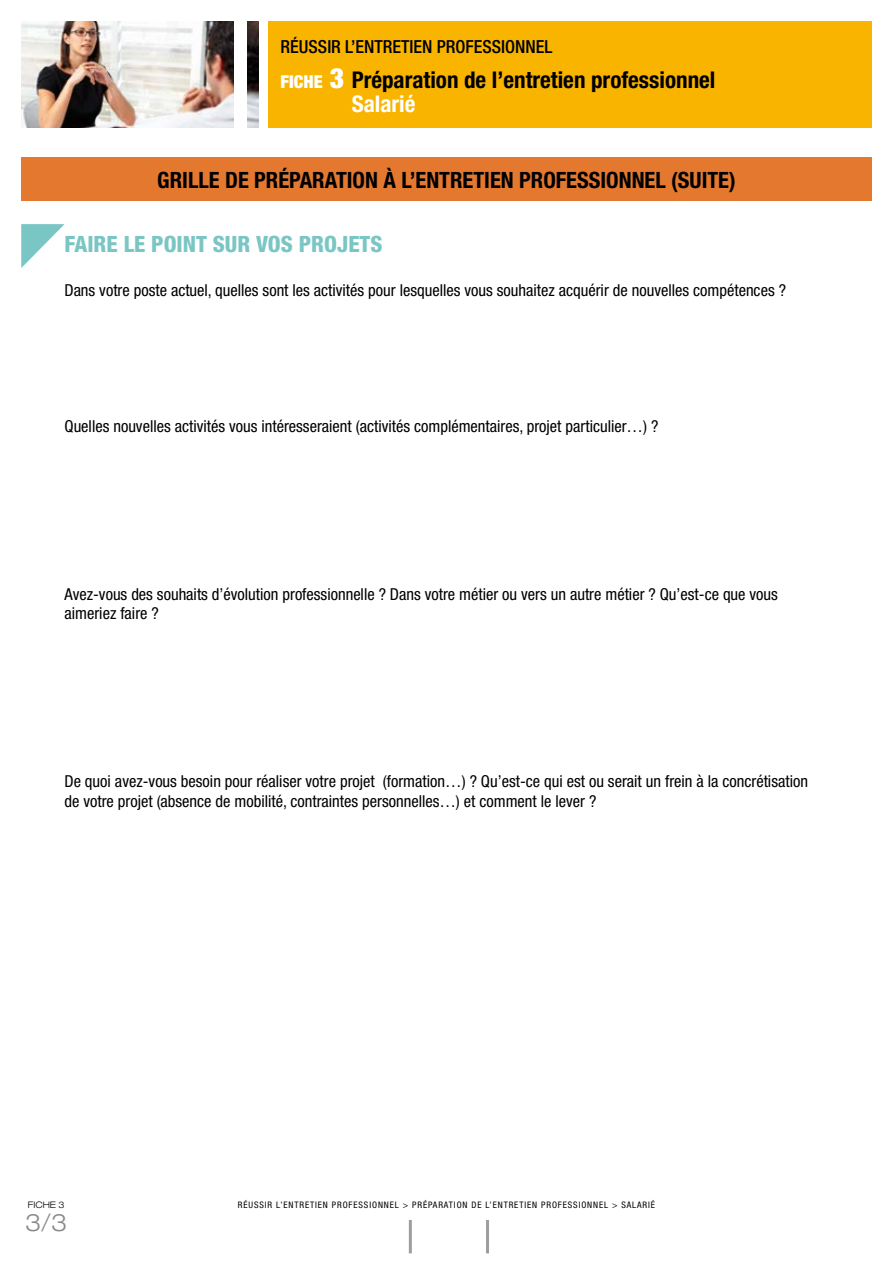
<style>
.page{position:relative;width:893px;height:1263px;background:#fff}
.page>*{position:absolute;margin:0;border:0;box-sizing:border-box;transform-origin:0 0}
.t1{font:300 expanded 24px "Helvetica Neue";color:#87888a}
.t2{font:700 condensed 23.1px/24px "Helvetica Neue";color:#000}
.t3{font:700 condensed 22.5px "Helvetica Neue";color:#000}
.t4{font:800 condensed 22.5px "Helvetica Neue";color:#7ac6c5}
.t5{font:500 condensed 18px "Helvetica Neue";color:#000}
.t6{font:condensed 16.5px/19.5px "Helvetica Neue";color:#000}
.t7{font:condensed 9px "Helvetica Neue";letter-spacing:.1em;color:#000}
.t8{font:300 expanded 9px "Helvetica Neue";color:#000}
.s1{font-weight:900;font-size:17.85px;color:#fff}
.s2{font-weight:900;font-size:27.9px;color:#fff}
.s3{color:#fff}
</style>
<div class="page">
<hr style="left:409px;top:1220px;width:3px;height:33px;background:#9c9e9f">
<hr style="left:486px;top:1220px;width:3px;height:33px;background:#9c9e9f">
<img style="left:21px;top:21px;width:237px;height:107px">
<div style="left:268px;top:21px;width:604px;height:107px;background:#f9b400"></div>
<div style="left:234px;top:0;width:13px;height:128px;background:#fff"></div>
<div style="left:21px;top:157px;width:851px;height:44px;background:#e5782f"></div>
<svg style="left:21px;top:224px;width:44px;height:44px"></svg>
<p class="t5" style="left:281px;top:36px;width:37px">RÉUSSIR</p>
<p class="t5" style="left:345px;top:36px;width:20px">L’ENTRETIEN</p>
<p class="t5" style="left:437px;top:36px;width:10px">PROFESSIONNEL</p>
<h2 class="t2" style="left:352px;top:67px;width:365px;text-indent:-71px"><span class="s1">fiche</span> <span class="s2">3</span> PRÉPARATION DE L’ENTRETIEN PROFESSIONNEL<br><span class="s3">SALARIÉ</span></h2>
<h3 class="t3" style="left:157px;top:166px;width:580px">GRILLE DE PRÉPARATION À L’ENTRETIEN PROFESSIONNEL (SUITE)</h3>
<h3 class="t4" style="left:64px;top:230px;width:319px">FAIRE LE POINT SUR VOS PROJETS</h3>
<p class="t6" style="left:64px;top:280px;width:723px">Dans votre poste actuel, quelles sont les activités pour lesquelles vous souhaitez acquérir de nouvelles compétences ?</p>
<p class="t6" style="left:64px;top:416px;width:595px">Quelles nouvelles activités vous intéresseraient (activités complémentaires, projet particulier…) ?</p>
<p class="t6" style="left:64px;top:584px;width:715px">Avez-vous des souhaits d’évolution professionnelle ? Dans votre métier ou vers un autre métier ? Qu’est-ce que vous aimeriez faire ?</p>
<p class="t6" style="left:64px;top:771px;width:745px">De quoi avez-vous besoin pour réaliser votre projet (formation…) ? Qu’est-ce qui est ou serait un frein à la concrétisation de votre projet (absence de mobilité, contraintes personnelles…) et comment le lever ?</p>
<p class="t8" style="left:28px;top:1200px;width:38px">Fiche 3</p>
<h1 class="t1" style="left:25px;top:1208px;width:43px">3/3</h1>
<p class="t7" style="left:238px;top:1200px;width:419px">Réussir l’entretien professionnel &gt; Préparation de l’entretien professionnel &gt; Salarié</p>
</div>
